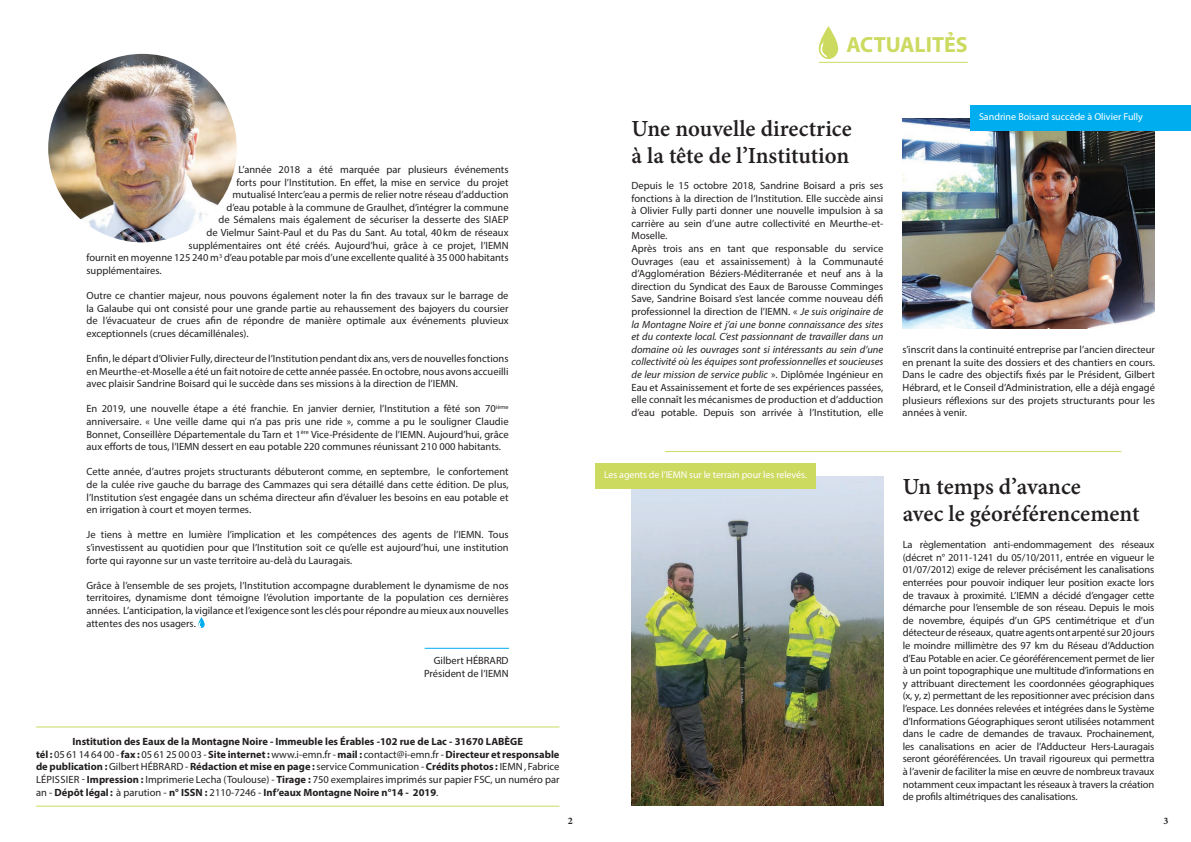
<style>
.page{position:relative;width:1191px;height:842px;background:#fff}
.page>*{position:absolute;margin:0;border:0;box-sizing:border-box;transform-origin:0 0}
.t1{font:700 25px "Adobe Devanagari";color:#231f20}
.t2{font:700 22px "Myriad Pro";color:#ccda60}
.t3{font:10.5px/12.6px "Myriad Pro";color:#231f20;text-align:justify}
.t4{font:700 10.5px "Myriad Pro";color:#231f20}
.t5{font:10px "Myriad Pro";letter-spacing:-.01em;color:#fff}
.t6{font:700 10px "Minion Pro";color:#231f20}
.s1{font-weight:700}
.s2{font-style:italic}
</style>
<div class="page">
<img style="left:48px;top:54px;width:189px;height:188px;border-radius:94px">
<img style="left:902px;top:118px;width:252px;height:211px">
<img style="left:631px;top:476px;width:252px;height:330px">
<hr style="left:36px;top:726px;width:523px;height:1px;background:#ccda60">
<hr style="left:424px;top:648px;width:85px;height:1px;background:#00aeef">
<hr style="left:36px;top:806px;width:523px;height:1px;background:#ccda60">
<hr style="left:665px;top:451px;width:456px;height:1px;background:#ccda60">
<div style="left:595px;top:463px;width:221px;height:26px;background:#ccda60"></div>
<div style="left:970px;top:105px;width:221px;height:26px;background:#00aeef"></div>
<hr style="left:818px;top:62px;width:149px;height:1px;background:#ccda60">
<svg style="left:818px;top:26px;width:20px;height:33px"></svg>
<svg style="left:198px;top:617px;width:7px;height:11px"></svg>
<p class="t2" style="left:846px;top:31px;width:123px">ACTUALITẺS</p>
<p class="t3" style="left:238px;top:163px;width:271px">L’année 2018 a été marquée par plusieurs événements</p>
<p class="t3" style="left:236px;top:176px;width:274px">forts pour l’Institution. En effet, la mise en service du projet</p>
<p class="t3" style="left:232px;top:188px;width:278px">mutualisé Interc’eau a permis de relier notre réseau d’adduction</p>
<p class="t3" style="left:226px;top:201px;width:284px">d’eau potable à la commune de Graulhet, d’intégrer la commune</p>
<p class="t3" style="left:218px;top:213px;width:291px">de Sémalens mais également de sécuriser la desserte des SIAEP</p>
<p class="t3" style="left:206px;top:226px;width:303px">de Vielmur Saint-Paul et du Pas du Sant. Au total, 40 km de réseaux</p>
<p class="t3" style="left:188px;top:239px;width:322px">supplémentaires ont été créés. Aujourd’hui, grâce à ce projet, l’IEMN</p>
<p class="t3" style="left:86px;top:251px;width:423px">fournit en moyenne 125 240 m<sup>3</sup> d’eau potable par mois d’une excellente qualité à 35 000 habitants</p>
<p class="t3" style="left:86px;top:264px;width:77px">supplémentaires.</p>
<p class="t3" style="left:86px;top:289px;width:424px">Outre ce chantier majeur, nous pouvons également noter la fin des travaux sur le barrage de la Galaube qui ont consisté pour une grande partie au rehaussement des bajoyers du coursier de l’évacuateur de crues afin de répondre de manière optimale aux événements pluvieux exceptionnels (crues décamillénales).</p>
<p class="t3" style="left:86px;top:352px;width:423px">Enfin, le départ d’Olivier Fully, directeur de l’Institution pendant dix ans, vers de nouvelles fonctions en Meurthe-et-Moselle a été un fait notoire de cette année passée. En octobre, nous avons accueilli avec plaisir Sandrine Boisard qui le succède dans ses missions à la direction de l’IEMN.</p>
<p class="t3" style="left:86px;top:402px;width:424px">En 2019, une nouvelle étape a été franchie. En janvier dernier, l’Institution a fêté son 70<sup>ième </sup>anniversaire. « Une veille dame qui n’a pas pris une ride », comme a pu le souligner Claudie Bonnet, Conseillère Départementale du Tarn et 1<sup>ère</sup> Vice-Présidente de l’IEMN. Aujourd’hui, grâce aux efforts de tous, l’IEMN dessert en eau potable 220 communes réunissant 210 000 habitants.</p>
<p class="t3" style="left:86px;top:465px;width:424px">Cette année, d’autres projets structurants débuteront comme, en septembre, le confortement de la culée rive gauche du barrage des Cammazes qui sera détaillé dans cette édition. De plus, l’Institution s’est engagée dans un schéma directeur afin d’évaluer les besoins en eau potable et en irrigation à court et moyen termes.</p>
<p class="t3" style="left:86px;top:528px;width:424px">Je tiens à mettre en lumière l’implication et les compétences des agents de l’IEMN. Tous s’investissent au quotidien pour que l’Institution soit ce qu’elle est aujourd’hui, une institution forte qui rayonne sur un vaste territoire au-delà du Lauragais.</p>
<p class="t3" style="left:86px;top:579px;width:423px">Grâce à l’ensemble de ses projets, l’Institution accompagne durablement le dynamisme de nos territoires, dynamisme dont témoigne l’évolution importante de la population ces dernières années. L’anticipation, la vigilance et l’exigence sont les clés pour répondre au mieux aux nouvelles attentes des nos usagers.</p>
<p class="t3" style="left:434px;top:654px;width:76px">Gilbert HÉBRARD</p>
<p class="t3" style="left:424px;top:667px;width:86px">Président de l’IEMN</p>
<p class="t4" style="left:72px;top:735px;width:452px">Institution des Eaux de la Montagne Noire - Immeuble les Érables -102 rue de Lac - 31670 LABÈGE</p>
<p class="t3" style="left:36px;top:748px;width:525px"><span class="s1">tél :</span> 05 61 14 64 00 - <span class="s1">fax :</span> 05 61 25 00 03 - <span class="s1">Site internet :</span> www.i-emn.fr - <span class="s1">mail :</span> contact@i-emn.fr - <span class="s1">Directeur et responsable de publication :</span> Gilbert HÉBRARD - <span class="s1">Rédaction et mise en page :</span> service Communication - <span class="s1">Crédits photos :</span> IEMN, Fabrice LÉPISSIER - <span class="s1">Impression :</span> Imprimerie Lecha (Toulouse) - <span class="s1">Tirage :</span> 750 exemplaires imprimés sur papier FSC, un numéro par an - <span class="s1">Dépôt légal:</span> à parution - <span class="s1">n° ISSN :</span> 2110-7246 - <span class="s1">Inf’eaux Montagne Noire n°14 - 2019</span>.</p>
<p class="t1" style="left:631px;top:114px;width:222px">Une nouvelle directrice</p>
<p class="t1" style="left:631px;top:141px;width:219px">à la tête de l’Institution</p>
<p class="t3" style="left:631px;top:179px;width:253px">Depuis le 15 octobre 2018, Sandrine Boisard a pris ses fonctions à la direction de l’Institution. Elle succède ainsi à Olivier Fully parti donner une nouvelle impulsion à sa carrière au sein d’une autre collectivité en Meurthe-et-Moselle.</p>
<p class="t3" style="left:631px;top:242px;width:253px">Après trois ans en tant que responsable du service Ouvrages (eau et assainissement) à la Communauté d’Agglomération Béziers-Méditerranée et neuf ans à la direction du Syndicat des Eaux de Barousse Comminges Save, Sandrine Boisard s’est lancée comme nouveau défi professionnel la direction de l’IEMN. « <span class="s2">Je suis originaire de la Montagne Noire et j’ai une bonne connaissance des sites et du contexte local. C’est passionnant de travailler dans un domaine où les ouvrages sont si intéressants au sein d’une collectivité où les équipes sont professionnelles et soucieuses de leur mission de service public</span> ». Diplômée Ingénieur en Eau et Assainissement et forte de ses expériences passées, elle connaît les mécanismes de production et d’adduction d’eau potable. Depuis son arrivée à l’Institution, elle</p>
<p class="t5" style="left:979px;top:110px;width:165px">Sandrine Boisard succède à Olivier Fully</p>
<p class="t3" style="left:902px;top:343px;width:254px">s’inscrit dans la continuité entreprise par l’ancien directeur en prenant la suite des dossiers et des chantiers en cours.<br>Dans le cadre des objectifs fixés par le Président, Gilbert Hébrard, et le Conseil d’Administration, elle a déjà engagé plusieurs réflexions sur des projets structurants pour les années à venir.</p>
<p class="t5" style="left:604px;top:468px;width:205px">Les agents de l’IEMN sur le terrain pour les relevés.</p>
<p class="t1" style="left:902px;top:472px;width:180px">Un temps d’avance</p>
<p class="t1" style="left:902px;top:499px;width:238px">avec le géoréférencement</p>
<p class="t3" style="left:902px;top:538px;width:253px">La règlementation anti-endommagement des réseaux (décret n° 2011-1241 du 05/10/2011, entrée en vigueur le 01/07/2012) exige de relever précisément les canalisations enterrées pour pouvoir indiquer leur position exacte lors de travaux à proximité. L’IEMN a décidé d’engager cette démarche pour l’ensemble de son réseau. Depuis le mois de novembre, équipés d’un GPS centimétrique et d’un détecteur de réseaux, quatre agents ont arpenté sur 20 jours le moindre millimètre des 97 km du Réseau d’Adduction d’Eau Potable en acier. Ce géoréférencement permet de lier à un point topographique une multitude d’informations en y attribuant directement les coordonnées géographiques (x, y, z) permettant de les repositionner avec précision dans l’espace. Les données relevées et intégrées dans le Système d’Informations Géographiques seront utilisées notamment dans le cadre de demandes de travaux. Prochainement, les canalisations en acier de l’Adducteur Hers-Lauragais seront géoréférencées. Un travail rigoureux qui permettra à l’avenir de faciliter la mise en œuvre de nombreux travaux notamment ceux impactant les réseaux à travers la création de profils altimétriques des canalisations.</p>
<p class="t6" style="left:568px;top:814px;width:6px">2</p>
<p class="t6" style="left:1163px;top:814px;width:6px">3</p>
</div>
